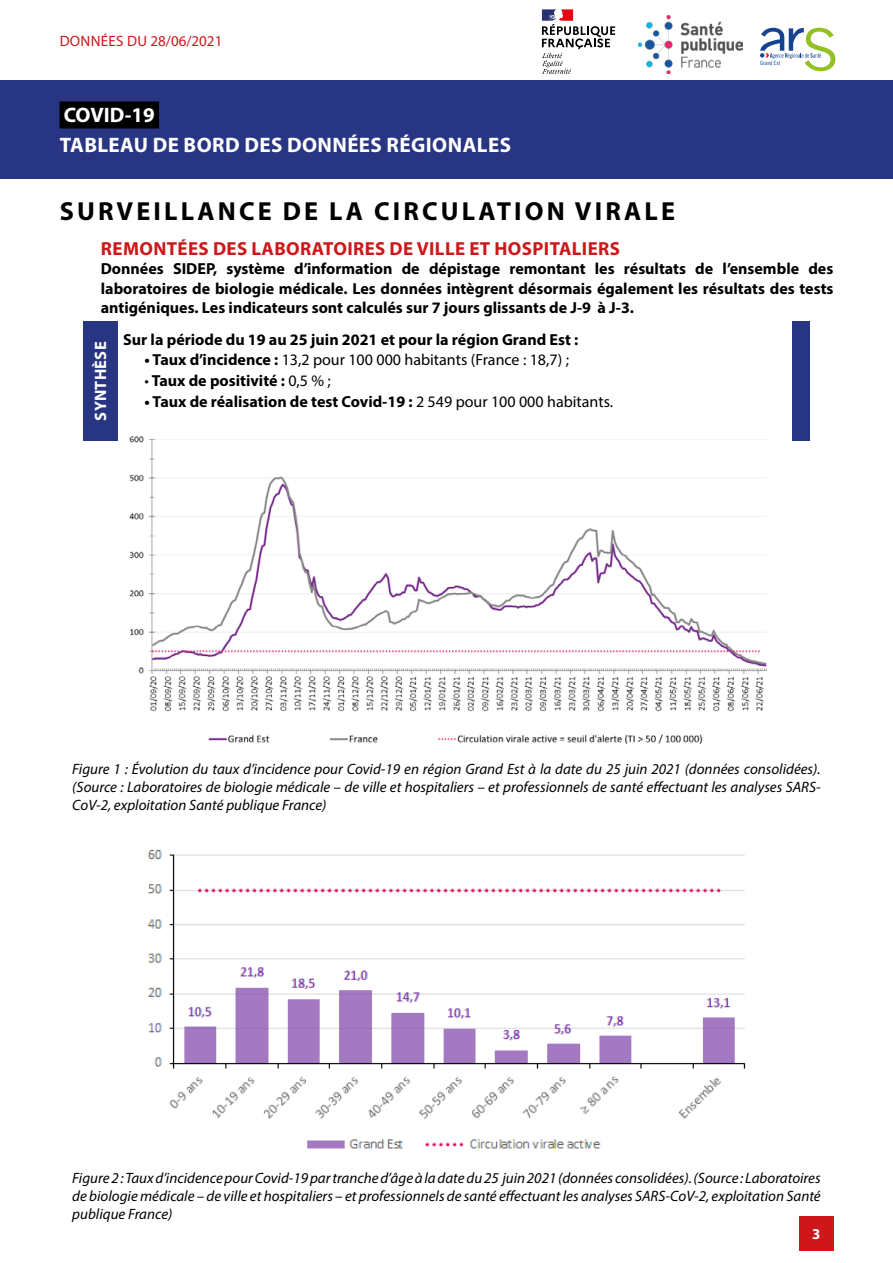
<style>
.page{position:relative;width:893px;height:1263px;background:#fff}
.page>*{position:absolute;margin:0;border:0;box-sizing:border-box;transform-origin:0 0}
.t1{font:700 26.25px "Myriad Pro";letter-spacing:.12em;color:#000}
.t2{font:700 21px/29.4px "Myriad Pro";letter-spacing:.02em;color:#fff}
.t3{font:700 18.9px "Myriad Pro";letter-spacing:.02em;color:#cd171a}
.t4{font:700 16.5px "Myriad Pro";letter-spacing:.02em;color:#fff}
.t5{font:700 16.05px/19.2px "Myriad Pro";color:#000;text-align:justify}
.t6{font:16.05px "Myriad Pro";color:#000}
.t7{font:italic 15px/18px "Myriad Pro";color:#000;text-align:justify}
.t8{font:15px "Myriad Pro";letter-spacing:.02em;color:#cd171a}
.t9{font:700 15px "Myriad Pro";color:#fff}
.t10{font:5.85px "Trade Gothic LT Std Cn 18";color:#154390}
.s1{font-weight:700}
.s2{font-weight:400}
</style>
<div class="page">
<div style="left:0;top:80px;width:893px;height:99px;background:#283583"></div>
<div style="left:60px;top:101px;width:99px;height:27px;background:#000"></div>
<div style="left:799px;top:1216px;width:34px;height:34px;background:#cd171a"></div>
<img style="left:638px;top:15px;width:104px;height:59px">
<svg style="left:760px;top:28px;width:75px;height:43px"></svg>
<svg style="left:542px;top:9px;width:73px;height:65px"></svg>
<img style="left:129px;top:436px;width:638px;height:308px">
<img style="left:147px;top:849px;width:599px;height:300px">
<div style="left:83px;top:321px;width:34px;height:120px;background:#283583"></div>
<div style="left:793px;top:321px;width:17px;height:120px;background:#283583"></div>
<p class="t8" style="left:60px;top:31px;width:164px">DONNÉES DU 28/06/2021</p>
<h2 class="t2" style="left:60px;top:100px;width:453px">COVID-19<br>TABLEAU DE BORD DES DONNÉES RÉGIONALES</h2>
<p class="t10" style="left:760px;top:59px;width:22px">Grand Est</p>
<h1 class="t1" style="left:60px;top:194px;width:617px">SURVEILLANCE DE LA CIRCULATION VIRALE</h1>
<p class="t3" style="left:101px;top:237px;width:520px">REMONTÉES DES LABORATOIRES DE VILLE ET HOSPITALIERS</p>
<p class="t5" style="left:101px;top:259px;width:734px">Données SIDEP, système d’information de dépistage remontant les résultats de l’ensemble des laboratoires de biologie médicale. Les données intègrent désormais également les résultats des tests antigéniques. Les indicateurs sont calculés sur 7 jours glissants de J-9 à J-3.</p>
<p class="t5" style="left:123px;top:329px;width:456px">Sur la période du 19 au 25 juin 2021 et pour la région Grand Est :</p>
<p class="t6" style="left:145px;top:350px;width:426px"><span class="s1">• Taux d’incidence :</span> 13,2 pour 100 000 habitants (France : 18,7) ;</p>
<p class="t5" style="left:145px;top:370px;width:188px"><span class="s2">•</span> Taux de positivité : <span class="s2">0,5 % ;</span></p>
<p class="t5" style="left:145px;top:391px;width:470px">• Taux de réalisation de test Covid-19 : <span class="s2">2 549 pour 100 000 habitants.</span></p>
<p class="t4" style="left:90px;top:421px;width:81px;rotate:-90deg">SYNTHÈSE</p>
<p class="t7" style="left:72px;top:760px;width:750px">Figure 1 : Évolution du taux d’incidence pour Covid-19 en région Grand Est à la date du 25 juin 2021 (données consolidées). (Source : Laboratoires de biologie médicale – de ville et hospitaliers – et professionnels de santé effectuant les analyses SARS-CoV-2, exploitation Santé publique France)</p>
<p class="t7" style="left:72px;top:1169px;width:750px">Figure 2 : Taux d’incidence pour Covid-19 par tranche d’âge à la date du 25 juin 2021 (données consolidées). (Source : Laboratoires de biologie médicale – de ville et hospitaliers – et professionnels de santé effectuant les analyses SARS-CoV-2, exploitation Santé publique France)</p>
<p class="t9" style="left:812px;top:1224px;width:10px">3</p>
</div>
